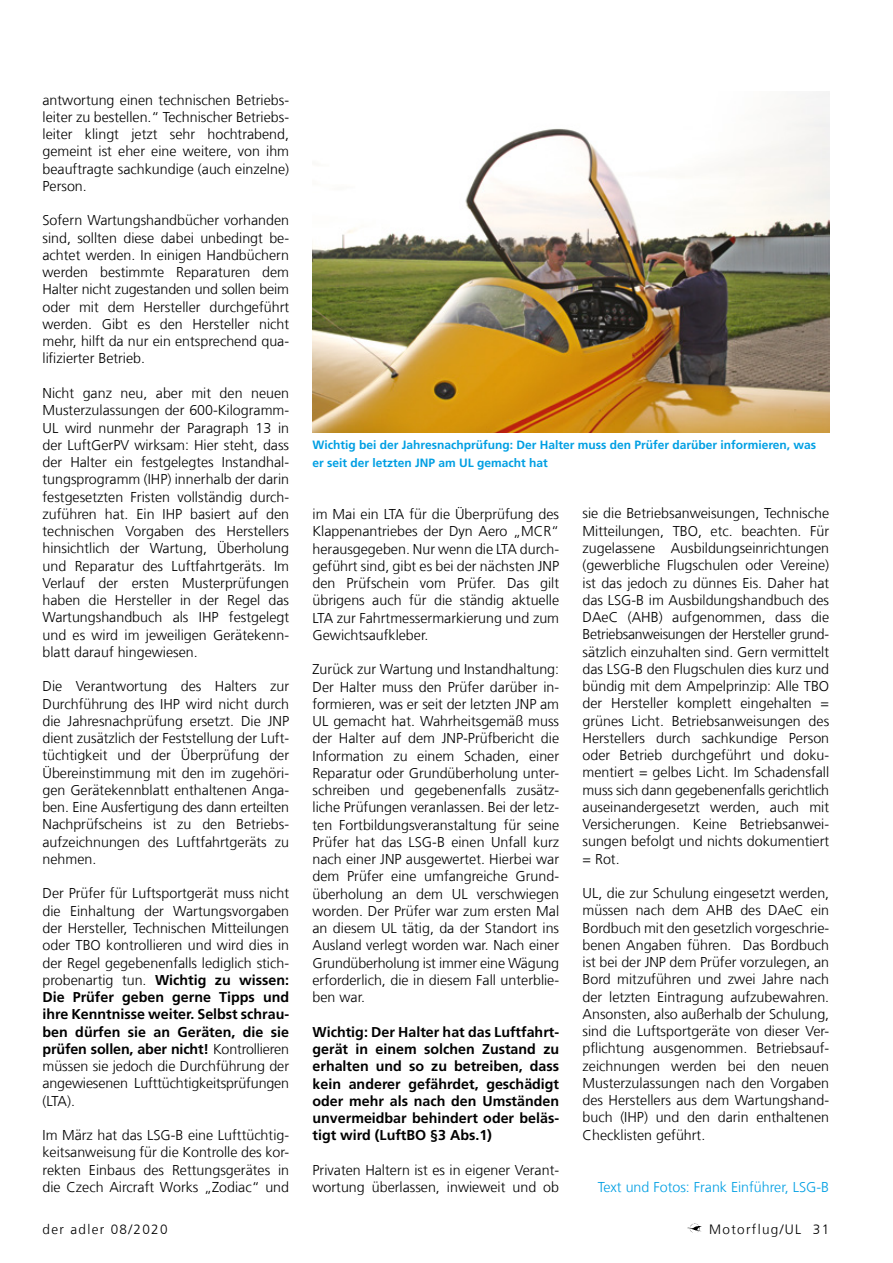
<style>
.page{position:relative;width:893px;height:1263px;background:#fff}
.page>*{position:absolute;margin:0;border:0;box-sizing:border-box;transform-origin:0 0}
.t1{font:300 14.25px/17.2px "Frutiger LT Com";color:#000;text-align:justify}
.t2{font:700 14.25px/17.2px "Frutiger LT Com";color:#000;text-align:justify}
.t3{font:300 14.25px "Frutiger LT Com";color:#009fe3}
.t4{font:300 13.5px "Frutiger LT Com";letter-spacing:.1em;color:#000}
.t5{font:700 12px/17.2px "Frutiger LT Com";color:#009fe3}
.s1{font-weight:700}
</style>
<div class="page">
<img style="left:687px;top:1223px;width:15px;height:10px">
<img style="left:313px;top:91px;width:516px;height:341px">
<p class="t1" style="left:43px;top:91px;width:248px">antwortung einen technischen Betriebs&shy;leiter zu bestellen.“ Technischer Betriebs&shy;leiter klingt jetzt sehr hochtrabend, gemeint ist eher eine weitere, von ihm beauftragte sachkundige (auch einzelne)<br>Person.</p>
<p class="t1" style="left:43px;top:212px;width:248px">Sofern Wartungshandbücher vorhanden sind, sollten diese dabei unbedingt be&shy;achtet werden. In einigen Handbüchern werden bestimmte Reparaturen dem Halter nicht zugestanden und sollen beim oder mit dem Hersteller durchgeführt werden. Gibt es den Hersteller nicht mehr, hilft da nur ein entsprechend qua&shy;lifizierter Betrieb.</p>
<p class="t1" style="left:43px;top:384px;width:248px">Nicht ganz neu, aber mit den neuen Musterzulassungen der 600-Kilogramm-UL wird nunmehr der Paragraph 13 in der LuftGerPV wirksam: Hier steht, dass der Halter ein festgelegtes Instandhal&shy;tungsprogramm (IHP) innerhalb der darin festgesetzten Fristen vollständig durch&shy;zuführen hat. Ein IHP basiert auf den technischen Vorgaben des Herstellers hinsichtlich der Wartung, Überholung und Reparatur des Luftfahrtgeräts. Im Verlauf der ersten Musterprüfungen haben die Hersteller in der Regel das Wartungshandbuch als IHP festgelegt und es wird im jeweiligen Gerätekenn&shy;blatt darauf hingewiesen.</p>
<p class="t1" style="left:43px;top:678px;width:248px">Die Verantwortung des Halters zur Durchführung des IHP wird nicht durch die Jahresnachprüfung ersetzt. Die JNP dient zusätzlich der Feststellung der Luft&shy;tüchtigkeit und der Überprüfung der Übereinstimmung mit den im zugehöri&shy;gen Gerätekennblatt enthaltenen Anga&shy;ben. Eine Ausfertigung des dann erteilten Nachprüfscheins ist zu den Betriebs&shy;aufzeichnungen des Luftfahrtgeräts zu nehmen.</p>
<p class="t1" style="left:43px;top:885px;width:248px">Der Prüfer für Luftsportgerät muss nicht die Einhaltung der Wartungsvorgaben der Hersteller, Technischen Mitteilungen oder TBO kontrollieren und wird dies in der Regel gegebenenfalls lediglich stich&shy;probenartig tun. <span class="s1">Wichtig zu wissen:<br>Die Prüfer geben gerne Tipps und ihre Kenntnisse weiter. Selbst schrau&shy;ben dürfen sie an Geräten, die sie prüfen sollen, aber nicht!</span> Kontrollieren müssen sie jedoch die Durchführung der angewiesenen Lufttüchtigkeitsprüfungen (LTA).</p>
<p class="t1" style="left:43px;top:1126px;width:248px">Im März hat das LSG-B eine Lufttüchtig&shy;keitsanweisung für die Kontrolle des kor&shy;rekten Einbaus des Rettungsgerätes in die Czech Aircraft Works „Zodiac“ und</p>
<p class="t5" style="left:313px;top:437px;width:505px">Wichtig bei der Jahresnachprüfung: Der Halter muss den Prüfer darüber informieren, was er seit der letzten JNP am UL gemacht hat</p>
<p class="t1" style="left:313px;top:505px;width:248px">im Mai ein LTA für die Überprüfung des Klappenantriebes der Dyn Aero „MCR“ herausgegeben. Nur wenn die LTA durch&shy;geführt sind, gibt es bei der nächsten JNP den Prüfschein vom Prüfer. Das gilt übrigens auch für die ständig aktuelle LTA zur Fahrtmessermarkierung und zum Gewichtsaufkleber.</p>
<p class="t1" style="left:313px;top:661px;width:248px">Zurück zur Wartung und Instandhaltung:<br>Der Halter muss den Prüfer darüber in&shy;formieren, was er seit der letzten JNP am UL gemacht hat. Wahrheitsgemäß muss der Halter auf dem JNP-Prüfbericht die Information zu einem Schaden, einer Reparatur oder Grundüberholung unter&shy;schreiben und gegebenenfalls zusätz&shy;liche Prüfungen veranlassen. Bei der letz&shy;ten Fortbildungsveranstaltung für seine Prüfer hat das LSG-B einen Unfall kurz nach einer JNP ausgewertet. Hierbei war dem Prüfer eine umfangreiche Grund&shy;überholung an dem UL verschwiegen worden. Der Prüfer war zum ersten Mal an diesem UL tätig, da der Standort ins Ausland verlegt worden war. Nach einer Grundüberholung ist immer eine Wägung erforderlich, die in diesem Fall unterblie&shy;ben war.</p>
<p class="t2" style="left:313px;top:1023px;width:248px">Wichtig: Der Halter hat das Luftfahrt&shy;gerät in einem solchen Zustand zu erhalten und so zu betreiben, dass kein anderer gefährdet, geschädigt oder mehr als nach den Umständen unvermeidbar behindert oder beläs&shy;tigt wird (LuftBO §3 Abs.1)</p>
<p class="t1" style="left:313px;top:1161px;width:248px">Privaten Haltern ist es in eigener Verant&shy;wortung überlassen, inwieweit und ob</p>
<p class="t1" style="left:583px;top:505px;width:248px">sie die Betriebsanweisungen, Technische Mitteilungen, TBO, etc. beachten. Für zugelassene Ausbildungseinrichtungen (gewerbliche Flugschulen oder Vereine) ist das jedoch zu dünnes Eis. Daher hat das LSG-B im Ausbildungshandbuch des DAeC (AHB) aufgenommen, dass die Betriebsanweisungen der Hersteller grund&shy;sätzlich einzuhalten sind. Gern vermittelt das LSG-B den Flugschulen dies kurz und bündig mit dem Ampelprinzip: Alle TBO der Hersteller komplett eingehalten = grünes Licht. Betriebsanweisungen des Herstellers durch sachkundige Person oder Betrieb durchgeführt und doku&shy;mentiert = gelbes Licht. Im Schadensfall muss sich dann gegebenenfalls gerichtlich auseinandergesetzt werden, auch mit Versicherungen. Keine Betriebsanwei&shy;sungen befolgt und nichts dokumentiert = Rot.</p>
<p class="t1" style="left:583px;top:885px;width:248px">UL, die zur Schulung eingesetzt werden, müssen nach dem AHB des DAeC ein Bordbuch mit den gesetzlich vorgeschrie&shy;benen Angaben führen. Das Bordbuch ist bei der JNP dem Prüfer vorzulegen, an Bord mitzuführen und zwei Jahre nach der letzten Eintragung aufzubewahren.<br>Ansonsten, also außerhalb der Schulung, sind die Luftsportgeräte von dieser Ver&shy;pflichtung ausgenommen. Betriebsauf&shy;zeichnungen werden bei den neuen Musterzulassungen nach den Vorgaben des Herstellers aus dem Wartungshand&shy;buch (IHP) und den darin enthaltenen Checklisten geführt.</p>
<p class="t3" style="left:598px;top:1178px;width:233px">Text und Fotos: Frank Einführer, LSG-B</p>
<p class="t4" style="left:43px;top:1221px;width:127px">der adler 08/2020</p>
<p class="t4" style="left:709px;top:1221px;width:122px">Motorflug/UL 31</p>
</div>
